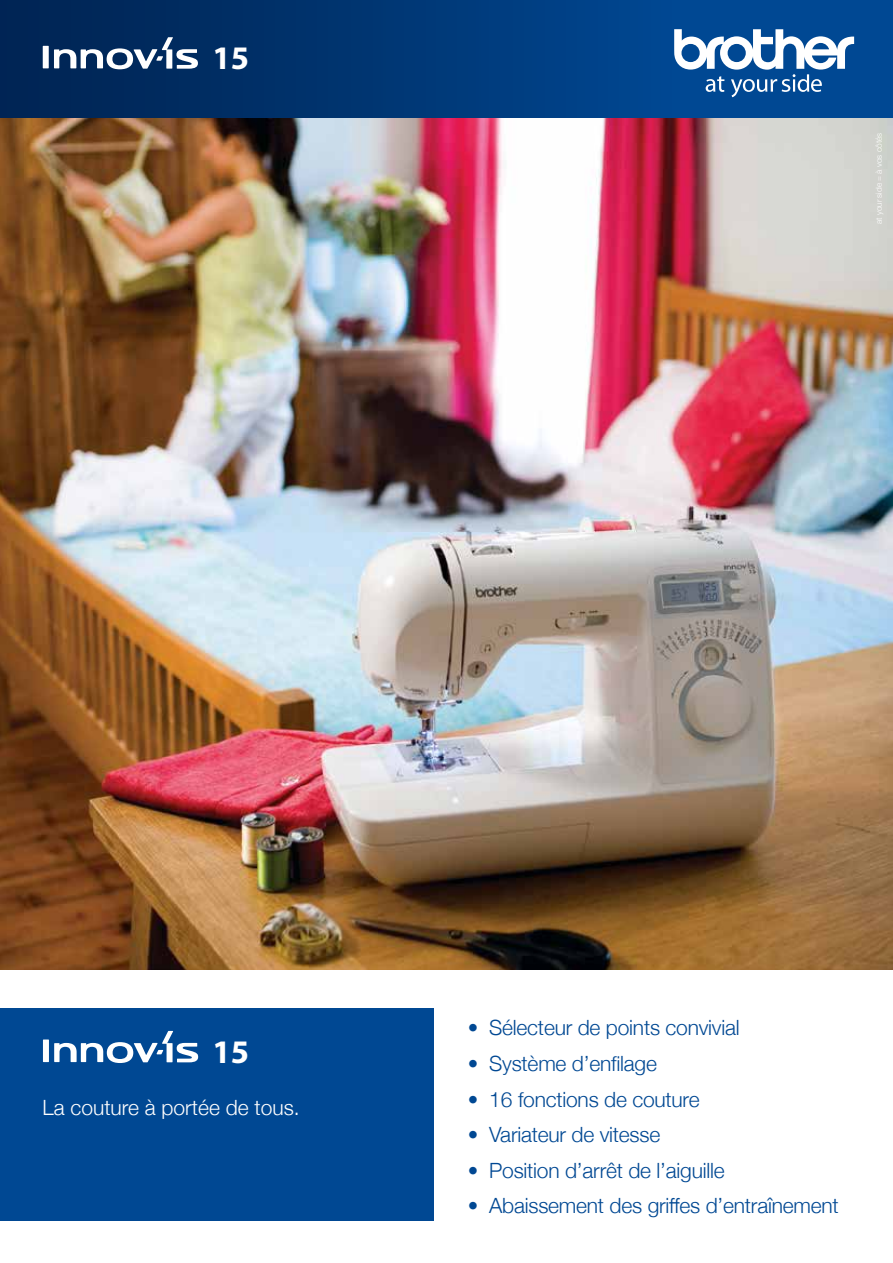
<style>
.page{position:relative;width:893px;height:1263px;background:#fff}
.page>*{position:absolute;margin:0;border:0;box-sizing:border-box;transform-origin:0 0}
.t1{font:700 33px "Myriad Pro";color:#fff}
.t2{font:300 21px "Helvetica Neue";letter-spacing:-.01em;color:#004893}
.t3{font:300 21px "Helvetica Neue";color:#fff}
.t4{font:300 8.25px "Helvetica Neue";color:#fff}
</style>
<div class="page">
<div style="left:0;top:0;width:893px;height:119px;background:#004893"></div>
<div style="left:0;top:0;width:674px;height:119px;background:linear-gradient(to right,#002250,#004690)"></div>
<div style="left:0;top:1008px;width:434px;height:212px;background:#004893"></div>
<div style="left:43px;top:46px;width:6px;height:22px;background:#fff"></div>
<svg style="left:54px;top:37px;width:144px;height:32px;background:#506c8f"></svg>
<svg style="left:674px;top:29px;width:180px;height:68px"></svg>
<img style="left:0;top:119px;width:893px;height:850px">
<div style="left:43px;top:1039px;width:6px;height:23px;background:#fff"></div>
<svg style="left:54px;top:1031px;width:144px;height:32px"></svg>
<h1 class="t1" style="left:213px;top:36px;width:38px">15</h1>
<p class="t4" style="left:872px;top:224px;width:93px;rotate:-90deg">at your side = à vos côtés</p>
<h1 class="t1" style="left:213px;top:1030px;width:38px">15</h1>
<p class="t3" style="left:43px;top:1091px;width:259px">La couture à portée de tous.</p>
<p class="t2" style="left:468px;top:1011px;width:273px">• Sélecteur de points convivial</p>
<p class="t2" style="left:468px;top:1046px;width:191px">• Système d’enfilage</p>
<p class="t2" style="left:468px;top:1082px;width:233px">• 16 fonctions de couture</p>
<p class="t2" style="left:468px;top:1117px;width:194px">• Variateur de vitesse</p>
<p class="t2" style="left:468px;top:1153px;width:258px">• Position d’arrêt de l’aiguille</p>
<p class="t2" style="left:468px;top:1188px;width:372px">• Abaissement des griffes d’entraînement</p>
</div>
